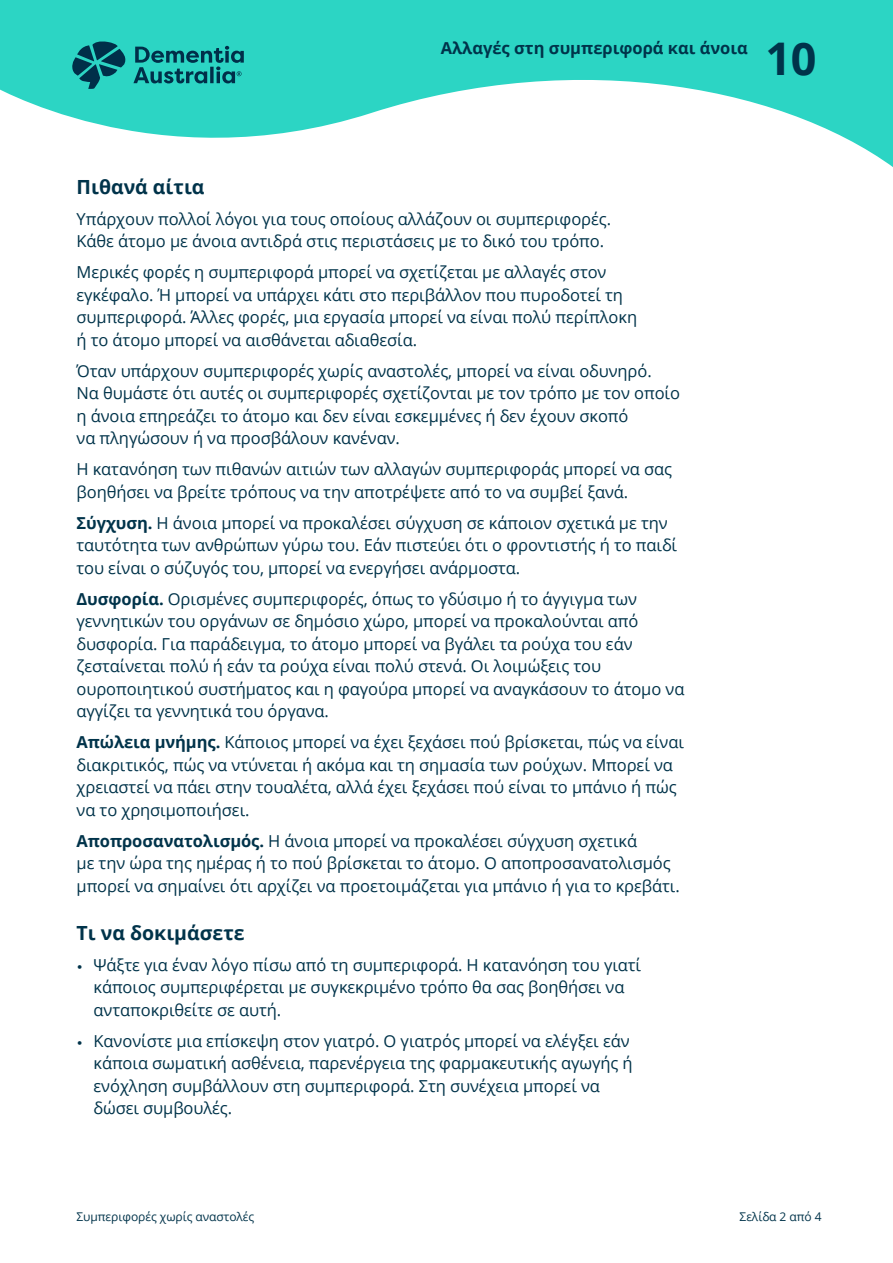
<style>
.page{position:relative;width:893px;height:1263px;background:#fff}
.page>*{position:absolute;margin:0;border:0;box-sizing:border-box;transform-origin:0 0}
.t1{font:700 45px "Open Sans";color:#00334a}
.t2{font:700 19.5px "Open Sans";color:#00334a}
.t3{font:16.5px/22.5px "Open Sans";letter-spacing:-.005em;color:#00334a}
.t4{font:700 16.5px "Open Sans";color:#00334a}
.t5{font:12px "Open Sans";letter-spacing:-.005em;color:#00334a}
.s1{font-weight:700}
.s2{font-family:"Filson Pro"}
</style>
<div class="page">
<svg style="left:0;top:0;width:893px;height:167px;fill:#2cd5c4"></svg>
<svg style="left:72px;top:41px;width:172px;height:48px;background:#1d9d9a"></svg>
<p class="t4" style="left:441px;top:37px;width:309px">Αλλαγές στη συμπεριφορά και άνοια</p>
<h1 class="t1" style="left:765px;top:27px;width:52px">10</h1>
<p class="t2" style="left:77px;top:173px;width:130px">Πιθανά αίτια</p>
<p class="t3" style="left:77px;top:207px;width:536px">Υπάρχουν πολλοί λόγοι για τους οποίους αλλάζουν οι συμπεριφορές.<br>Κάθε άτομο με άνοια αντιδρά στις περιστάσεις με το δικό του τρόπο.</p>
<p class="t3" style="left:77px;top:260px;width:562px">Μερικές φορές η συμπεριφορά μπορεί να σχετίζεται με αλλαγές στον εγκέφαλο. Ή μπορεί να υπάρχει κάτι στο περιβάλλον που πυροδοτεί τη συμπεριφορά. Άλλες φορές, μια εργασία μπορεί να είναι πολύ περίπλοκη ή το άτομο μπορεί να αισθάνεται αδιαθεσία.</p>
<p class="t3" style="left:77px;top:359px;width:605px">Όταν υπάρχουν συμπεριφορές χωρίς αναστολές, μπορεί να είναι οδυνηρό.<br>Να θυμάστε ότι αυτές οι συμπεριφορές σχετίζονται με τον τρόπο με τον οποίο η άνοια επηρεάζει το άτομο και δεν είναι εσκεμμένες ή δεν έχουν σκοπό<br>να πληγώσουν ή να προσβάλουν κανέναν.</p>
<p class="t3" style="left:77px;top:457px;width:597px">Η κατανόηση των πιθανών αιτιών των αλλαγών συμπεριφοράς μπορεί να σας βοηθήσει να βρείτε τρόπους να την αποτρέψετε από το να συμβεί ξανά.</p>
<p class="t3" style="left:77px;top:511px;width:602px"><span class="s1">Σύγχυση.</span> Η άνοια μπορεί να προκαλέσει σύγχυση σε κάποιον σχετικά με την ταυτότητα των ανθρώπων γύρω του. Εάν πιστεύει ότι ο φροντιστής ή το παιδί του είναι ο σύζυγός του, μπορεί να ενεργήσει ανάρμοστα.</p>
<p class="t3" style="left:77px;top:587px;width:609px"><span class="s1">Δυσφορία.</span> Ορισμένες συμπεριφορές, όπως το γδύσιμο ή το άγγιγμα των γεννητικών του οργάνων σε δημόσιο χώρο, μπορεί να προκαλούνται από δυσφορία. Για παράδειγμα, το άτομο μπορεί να βγάλει τα ρούχα του εάν ζεσταίνεται πολύ ή εάν τα ρούχα είναι πολύ στενά. Οι λοιμώξεις του ουροποιητικού συστήματος και η φαγούρα μπορεί να αναγκάσουν το άτομο να αγγίζει τα γεννητικά του όργανα.</p>
<p class="t3" style="left:77px;top:730px;width:609px"><span class="s1">Απώλεια μνήμης.</span> Κάποιος μπορεί να έχει ξεχάσει πού βρίσκεται, πώς να είναι διακριτικός, πώς να ντύνεται ή ακόμα και τη σημασία των ρούχων. Μπορεί να χρειαστεί να πάει στην τουαλέτα, αλλά έχει ξεχάσει πού είναι το μπάνιο ή πώς να το χρησιμοποιήσει.</p>
<p class="t3" style="left:77px;top:829px;width:605px"><span class="s1">Αποπροσανατολισμός.</span> Η άνοια μπορεί να προκαλέσει σύγχυση σχετικά<br>με την ώρα της ημέρας ή το πού βρίσκεται το άτομο. Ο αποπροσανατολισμός μπορεί να σημαίνει ότι αρχίζει να προετοιμάζεται για μπάνιο ή για το κρεβάτι.</p>
<p class="t2" style="left:77px;top:919px;width:170px">Τι να δοκιμάσετε</p>
<p class="t3" style="left:94px;top:953px;width:549px;text-indent:-17px"><span class="s2">•</span> Ψάξτε για έναν λόγο πίσω από τη συμπεριφορά. Η κατανόηση του γιατί κάποιος συμπεριφέρεται με συγκεκριμένο τρόπο θα σας βοηθήσει να ανταποκριθείτε σε αυτή.</p>
<p class="t3" style="left:94px;top:1029px;width:541px;text-indent:-17px"><span class="s2">•</span> Κανονίστε μια επίσκεψη στον γιατρό. Ο γιατρός μπορεί να ελέγξει εάν κάποια σωματική ασθένεια, παρενέργεια της φαρμακευτικής αγωγής ή ενόχληση συμβάλλουν στη συμπεριφορά. Στη συνέχεια μπορεί να δώσει συμβουλές.</p>
<p class="t5" style="left:77px;top:1209px;width:179px">Συμπεριφορές χωρίς αναστολές</p>
<p class="t5" style="left:740px;top:1209px;width:83px">Σελίδα 2 από 4</p>
</div>
